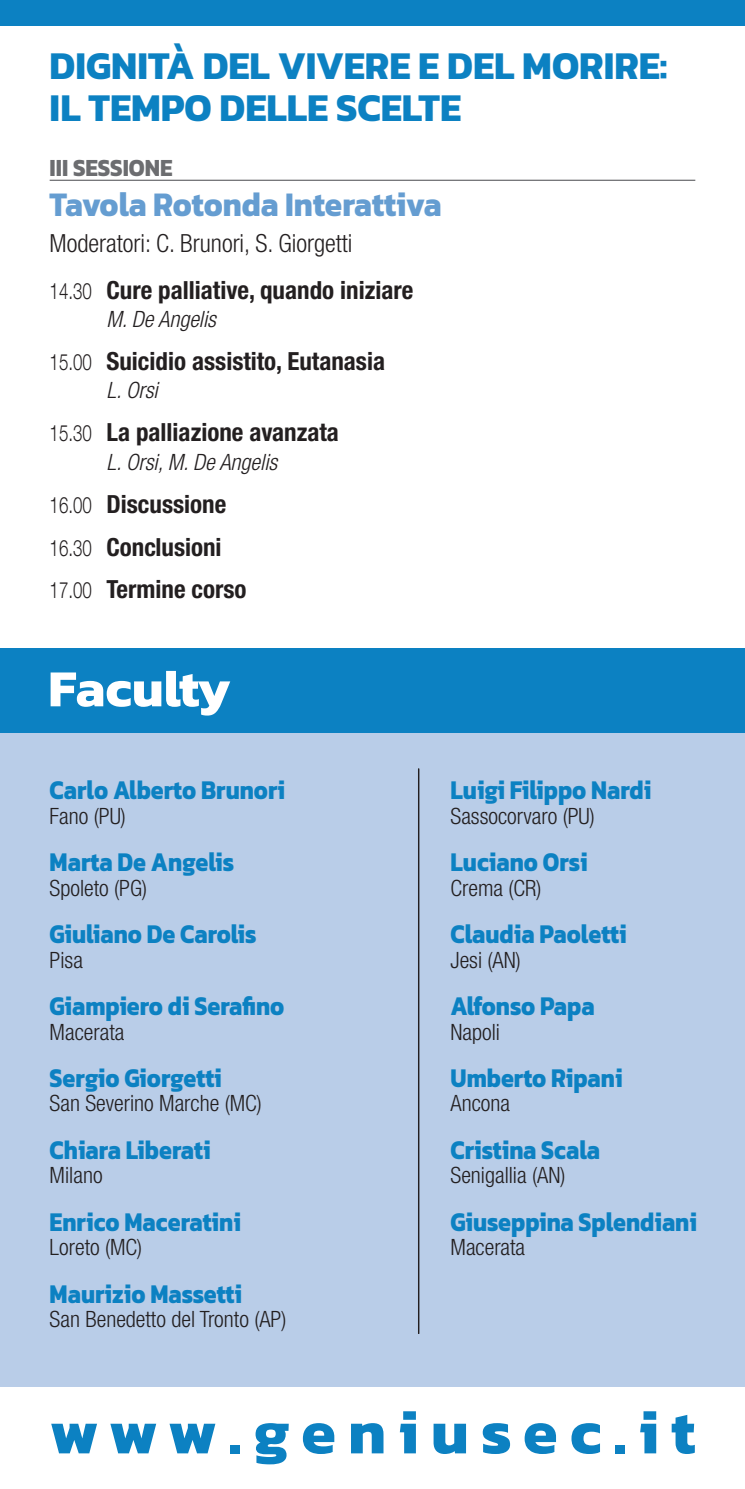
<style>
.page{position:relative;width:745px;height:1489px;background:#fff}
.page>*{position:absolute;margin:0;border:0;box-sizing:border-box;transform-origin:0 0}
.t1{font:700 62.5px "Kanit";letter-spacing:.195em;color:#0c81c2}
.t2{font:700 52.5px "Kanit";letter-spacing:-.005em;color:#fff}
.t3{font:700 40px/42px "Kanit";color:#0c81c2;scale:.96 1}
.t4{font:700 35px "Kanit";color:#659dd1;scale:.9 1}
.t5{font:700 27.5px "Kanit";color:#0c81c2;scale:.85 1}
.t6{font:700 condensed 25px/43px "Helvetica Neue LT Std";color:#231f20}
.t7{font:300 condensed 25px/46.5px "Helvetica Neue LT Std";color:#231f20}
.t8{font:700 25px "Kanit";color:#6c6d70;scale:.9 1}
.t9{font:300 condensed 22.5px "Helvetica Neue LT Std";color:#231f20}
.t10{font:italic 300 condensed 22.5px "Helvetica Neue LT Std";color:#231f20}
.s1{font-stretch:normal;font-size:22.5px}
.s2{font-weight:700}
.s3{font-weight:300;font-stretch:normal;font-size:22.5px}
</style>
<div class="page">
<div style="left:0;top:732px;width:744px;height:756px;background:#b9cde8"></div>
<div style="left:1px;top:647px;width:743px;height:85px;background:#0c81c2"></div>
<div style="left:1px;top:1387px;width:743px;height:101px;background:#fff"></div>
<div style="left:0;top:0;width:744px;height:26px;background:#0c81c2"></div>
<hr style="left:417px;top:768px;width:2px;height:565px;background:#231f20">
<hr style="left:50px;top:180px;width:644px;height:1px;background:#6c6d70">
<h3 class="t3" style="left:50px;top:43px;width:644px">DIGNITÀ DEL VIVERE E DEL MORIRE:<br>IL TEMPO DELLE SCELTE</h3>
<p class="t8" style="left:50px;top:148px;width:138px">III SESSIONE</p>
<p class="t4" style="left:50px;top:177px;width:437px">Tavola Rotonda Interattiva</p>
<p class="t7" style="left:50px;top:220px;width:365px">Moderatori: C. Brunori, S. Giorgetti<br><span class="s1">14.30</span> <span class="s2">Cure palliative, quando iniziare</span></p>
<p class="t10" style="left:106px;top:306px;width:111px">M. De Angelis</p>
<p class="t6" style="left:50px;top:339px;width:337px"><span class="s3">15.00</span> Suicidio assistito, Eutanasia</p>
<p class="t10" style="left:106px;top:377px;width:53px">L. Orsi</p>
<p class="t6" style="left:50px;top:410px;width:290px"><span class="s3">15.30</span> La palliazione avanzata</p>
<p class="t10" style="left:106px;top:448px;width:172px">L. Orsi, M. De Angelis</p>
<p class="t6" style="left:50px;top:482px;width:198px"><span class="s3">16.00</span> Discussione<br><span class="s3">16.30</span> Conclusioni<br><span class="s3">17.00</span> Termine corso</p>
<h2 class="t2" style="left:48px;top:647px;width:184px">Faculty</h2>
<p class="t5" style="left:50px;top:768px;width:278px">Carlo Alberto Brunori</p>
<p class="t9" style="left:50px;top:802px;width:78px">Fano (PU)</p>
<p class="t5" style="left:50px;top:840px;width:218px">Marta De Angelis</p>
<p class="t9" style="left:50px;top:874px;width:99px">Spoleto (PG)</p>
<p class="t5" style="left:50px;top:912px;width:245px">Giuliano De Carolis</p>
<p class="t9" style="left:50px;top:946px;width:35px">Pisa</p>
<p class="t5" style="left:50px;top:984px;width:277px">Giampiero di Serafino</p>
<p class="t9" style="left:50px;top:1018px;width:76px">Macerata</p>
<p class="t5" style="left:50px;top:1055px;width:204px">Sergio Giorgetti</p>
<p class="t9" style="left:50px;top:1090px;width:213px">San Severino Marche (MC)</p>
<p class="t5" style="left:50px;top:1127px;width:191px">Chiara Liberati</p>
<p class="t9" style="left:50px;top:1162px;width:54px">Milano</p>
<p class="t5" style="left:50px;top:1199px;width:226px">Enrico Maceratini</p>
<p class="t9" style="left:50px;top:1234px;width:94px">Loreto (MC)</p>
<p class="t5" style="left:50px;top:1271px;width:228px">Maurizio Massetti</p>
<p class="t9" style="left:50px;top:1306px;width:238px">San Benedetto del Tronto (AP)</p>
<p class="t5" style="left:450px;top:768px;width:237px">Luigi Filippo Nardi</p>
<p class="t9" style="left:450px;top:802px;width:146px">Sassocorvaro (PU)</p>
<p class="t5" style="left:450px;top:840px;width:163px">Luciano Orsi</p>
<p class="t9" style="left:450px;top:874px;width:92px">Crema (CR)</p>
<p class="t5" style="left:450px;top:912px;width:209px">Claudia Paoletti</p>
<p class="t9" style="left:450px;top:946px;width:72px">Jesi (AN)</p>
<p class="t5" style="left:450px;top:984px;width:171px">Alfonso Papa</p>
<p class="t9" style="left:450px;top:1018px;width:51px">Napoli</p>
<p class="t5" style="left:450px;top:1055px;width:204px">Umberto Ripani</p>
<p class="t9" style="left:450px;top:1090px;width:61px">Ancona</p>
<p class="t5" style="left:450px;top:1127px;width:177px">Cristina Scala</p>
<p class="t9" style="left:450px;top:1162px;width:116px">Senigallia (AN)</p>
<p class="t5" style="left:450px;top:1199px;width:291px">Giuseppina Splendiani</p>
<p class="t9" style="left:450px;top:1234px;width:76px">Macerata</p>
<h1 class="t1" style="left:50px;top:1383px;width:646px">www.geniusec.it</h1>
</div>
